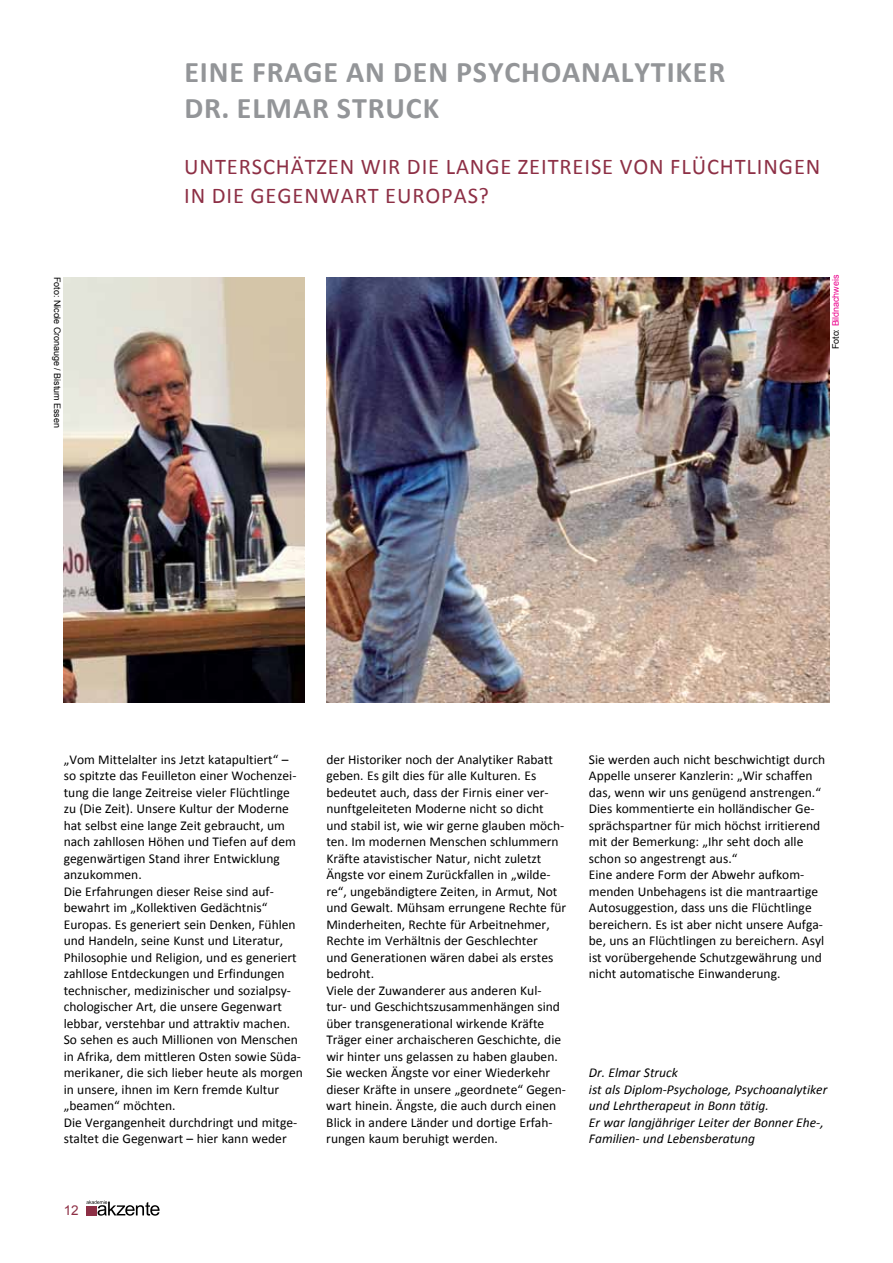
<style>
.page{position:relative;width:893px;height:1263px;background:#fff}
.page>*{position:absolute;margin:0;border:0;box-sizing:border-box;transform-origin:0 0}
.t1{font:700 30px/36px "Calibri";letter-spacing:.03em;color:#939598}
.t2{font:22.5px/28.8px "Calibri";letter-spacing:.04em;color:#8d2f45}
.t3{font:13.5px/16.5px "Calibri";color:#000}
.t4{font:italic 13.5px/16.5px "Calibri";color:#000}
.t5{font:13.5px "Arial";color:#8d2f45}
.t6{font:9px "Arial";letter-spacing:-.01em;color:#000}
.t7{font:9px "Arial";letter-spacing:-.01em;color:#ec008c}
.s1{color:#000}
</style>
<div class="page">
<svg style="left:86px;top:1200px;width:74px;height:16px"></svg>
<div style="left:86px;top:1206px;width:11px;height:9px;background:#8d2f45"></div>
<img style="left:326px;top:277px;width:503px;height:425px">
<img style="left:64px;top:277px;width:240px;height:425px">
<p class="t6" style="left:63px;top:277px;width:152px;rotate:90deg">Foto: Nicole Cronauge / Bistum Essen</p>
<h1 class="t1" style="left:184px;top:54px;width:542px">EINE FRAG E AN DEN PSYCHOANALYTIKER<br>DR. ELMAR STRUCK</h1>
<h2 class="t2" style="left:184px;top:152px;width:634px">Unterschätzen wir die lange Zeitreise von Flüchtlingen in die Gegenwart Europas?</h2>
<p class="t7" style="left:830px;top:349px;width:76px;rotate:-90deg"><span class="s1">Foto:</span> Bildnachweis</p>
<p class="t3" style="left:64px;top:751px;width:241px">„Vom Mittelalter ins Jetzt katapultiert“ – so spitzte das Feuilleton einer Wochenzei&shy;tung die lange Zeitreise vieler Flüchtlinge zu (Die Zeit). U nsere Kultur der Moderne hat selbst eine lange Zeit gebraucht, um nach zahllosen Höhen und Tiefen auf dem gegenwärtigen Stand ihrer Entwicklung anzukommen.<br>Die Erfahrungen dieser Reise sind auf&shy;bewahrt im „Kollektiven Gedächtnis“ Europas. Es generiert sein Denken, Fühlen und Handeln, seine Kunst und Literatur, Philosophie und Religion, und es generiert zahllose Entdeckungen und Erfindungen technischer, medizinischer und sozialpsy&shy;chologischer Art, die unsere Gegenwart lebbar, verstehbar und attraktiv machen.<br>So sehen es auch Millionen von Menschen in Afrika, dem mittleren Osten sowie Süda&shy;merikaner, die sich lieber heute als morgen in unsere, ihnen im Kern fremde Kultur „beamen“ möchten.<br>Die Vergangenheit durchdringt und mitge&shy;staltet die Gegenwart – hier kann weder</p>
<p class="t3" style="left:326px;top:751px;width:241px">der H istoriker noch der Analytiker Rabatt geben. Es gilt dies für alle Kulturen. Es bedeutet auch, dass der Firnis einer ver&shy;nunftgeleiteten Moderne nicht so dicht und stabil ist, wie wir gerne glauben möch&shy;ten. I m modernen Menschen schlummern Kräfte atavistischer Natur, nicht zuletzt Ängste vor einem Zurückfallen in „wilde&shy;re“, ungebändigtere Zeiten, in Armut, Not und Gewalt. Mühsam errungene Rechte für Minderheiten, Rechte für Arbeitnehmer, Rechte im Verhältnis der Geschlechter<br>und Generationen wären dabei als erstes bedroht.<br>Viele der Zuwanderer aus anderen Kul-<br>tur- und Geschichtszusammenhängen sind über transgenerational wirkende Kräfte Träger einer archaischeren Geschichte, die wir hinter uns gelassen zu haben glauben.<br>Sie wecken Ängste vor einer Wiederkehr dieser Kräfte in unsere „geordnete“ Gegen&shy;wart hinein. Ängste, die auch durch einen Blick in andere Länder und dortige Erfah&shy;rungen kaum beruhigt werden.</p>
<p class="t3" style="left:589px;top:751px;width:238px">Sie werden auch nicht beschwichtigt durch Appelle unserer Kanzlerin: „Wir schaffen das, wenn wir uns genügend anstrengen.“ Dies kommentierte ein holländischer Ge&shy;sprächspartner für mich höchst irritierend mit der Bemerkung: „I hr seht doch alle schon so angestrengt aus.“<br>Eine andere Form der Abwehr aufkom&shy;menden U nbehagens ist die mantraartige Autosuggestion, dass uns die Flüchtlinge bereichern. Es ist aber nicht unsere Aufga&shy;be, uns an Flüchtlingen zu bereichern. Asyl ist vorübergehende Schutzgewährung und nicht automatische Einwanderung.</p>
<p class="t4" style="left:589px;top:1064px;width:240px">Dr. Elmar Struck<br>ist als Diplom-Psychologe, Psychoanalytiker und Lehrtherapeut in Bonn tätig.<br>Er war langjähriger Leiter der Bonner Ehe-, Familien- und Lebensberatung</p>
<p class="t5" style="left:64px;top:1202px;width:16px">12</p>
</div>
